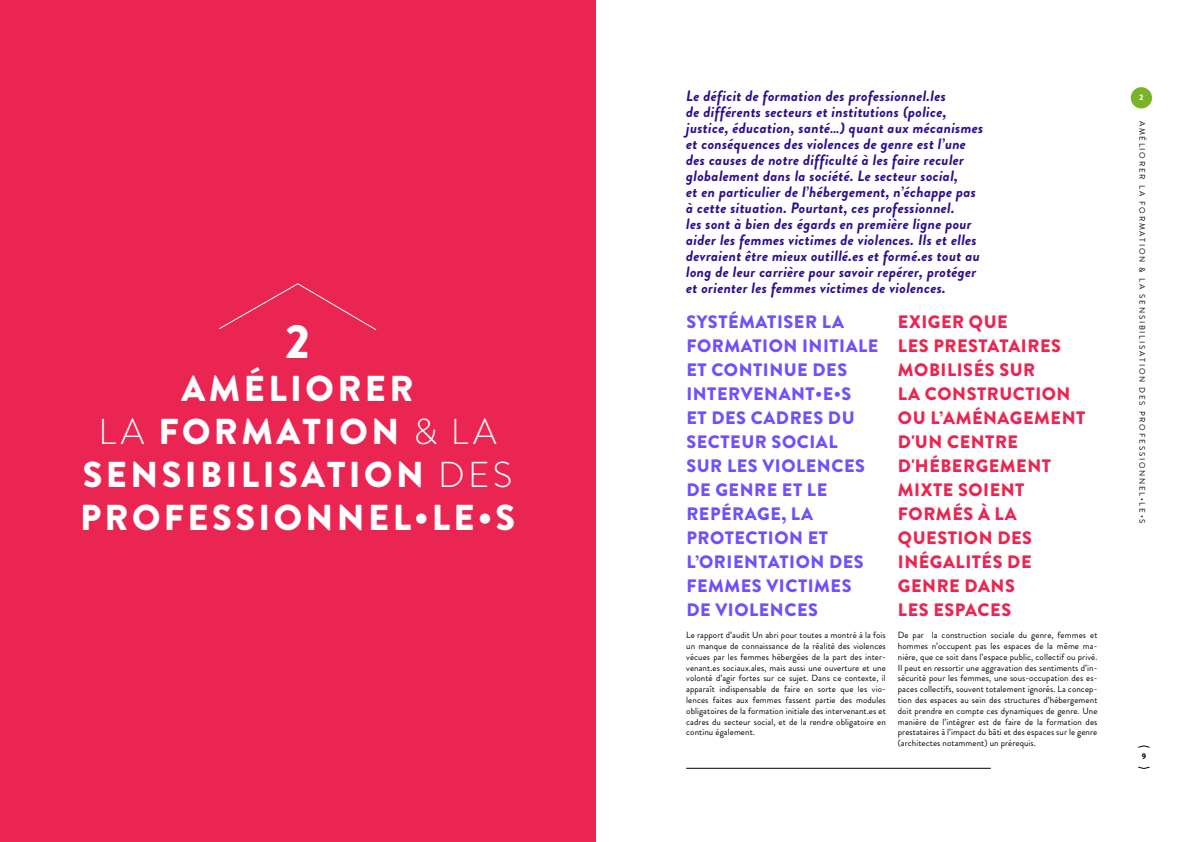
<style>
.page{position:relative;width:1191px;height:842px;background:#fff}
.page>*{position:absolute;margin:0;border:0;box-sizing:border-box;transform-origin:0 0}
.t1{font:900 48px "Brandon Grotesque";color:#fff}
.t2{font:900 36px/43.2px "Brandon Grotesque";letter-spacing:.095em;color:#fff;text-align:center}
.titre__h1{font:900 18px/24px "Brandon Grotesque";letter-spacing:.03em;color:#714ffc}
.titre__h1-2{font:900 18px/24px "Brandon Grotesque";letter-spacing:.03em;color:#eb2551}
.chapeau{font:italic 700 15px/16px "Brandon Grotesque";letter-spacing:.02em;color:#2e0e8a}
.texte_courant{font:9px/10.8px "Brandon Grotesque";letter-spacing:.01em;color:#000;text-align:justify}
.t3{font:8px "Brandon Grotesque";letter-spacing:.22em;color:#000}
.t4{font:900 8px "Brandon Grotesque";color:#fff}
.t5{font:900 8px "Brandon Grotesque";color:#000}
.s1{font-weight:300}
</style>
<div class="page">
<div style="left:1130px;top:87px;width:22px;height:21px;background:#78b428;border-radius:50%"></div>
<svg style="left:1138px;top:767px;width:11px;height:2px"></svg>
<hr style="left:686px;top:768px;width:304px;height:1px;background:#000">
<div style="left:0;top:0;width:595px;height:842px;background:#eb2551"></div>
<svg style="left:219px;top:283px;width:158px;height:48px"></svg>
<p class="t1" style="left:284px;top:307px;width:28px">2</p>
<p class="t2" style="left:80px;top:367px;width:437px">AMÉLIORER<br><span class="s1">LA</span> FORMATION <span class="s1">&amp; LA<br></span>SENSIBILISATION <span class="s1">DES<br></span>PROFESSIONNEL•LE•S</p>
<p class="chapeau" style="left:686px;top:88px;width:299px">Le déficit de formation des professionnel.les<br>de différents secteurs et institutions (police, justice, éducation, santé…) quant aux mécanismes et conséquences des violences de genre est l’une des causes de notre difficulté à les faire reculer globalement dans la société. Le secteur social,<br>et en particulier de l’hébergement, n’échappe pas à cette situation. Pourtant, ces professionnel.<br>les sont à bien des égards en première ligne pour aider les femmes victimes de violences. Ils et elles devraient être mieux outillé.es et formé.es tout au long de leur carrière pour savoir repérer, protéger et orienter les femmes victimes de violences.</p>
<p class="titre__h1" style="left:686px;top:310px;width:194px">SYSTÉMATISER LA<br>FORMATION INITIALE<br>ET CONTINUE DES<br>INTERVENANT•E•S<br>ET DES CADRES DU<br>SECTEUR SOCIAL<br>SUR LES VIOLENCES<br>DE GENRE ET LE<br>REPÉRAGE, LA<br>PROTECTION ET<br>L’ORIENTATION DES<br>FEMMES VICTIMES<br>DE VIOLENCES</p>
<p class="texte_courant" style="left:686px;top:630px;width:201px">Le rapport d’audit Un abri pour toutes a montré à la fois un manque de connaissance de la réalité des violences vécues par les femmes hébergées de la part des inter&shy;venant.es sociaux.ales, mais aussi une ouverture et une volonté d’agir fortes sur ce sujet. Dans ce contexte, il apparaît indispensable de faire en sorte que les vio&shy;lences faites aux femmes fassent partie des modules obligatoires de la formation initiale des intervenant.es et cadres du secteur social, et de la rendre obligatoire en continu également.</p>
<p class="titre__h1-2" style="left:898px;top:310px;width:189px">EXIGER QUE<br>LES PRESTATAIRES<br>MOBILISÉS SUR<br>LA CONSTRUCTION<br>OU L’AMÉNAGEMENT<br>D'UN CENTRE<br>D'HÉBERGEMENT<br>MIXTE SOIENT<br>FORMÉS À LA<br>QUESTION DES<br>INÉGALITÉS DE<br>GENRE DANS<br>LES ESPACES</p>
<p class="texte_courant" style="left:897px;top:630px;width:201px">De par la construction sociale du genre, femmes et hommes n’occupent pas les espaces de la même ma&shy;nière, que ce soit dans l’espace public, collectif ou privé.<br>Il peut en ressortir une aggravation des sentiments d’in&shy;sécurité pour les femmes, une sous-occupation des es&shy;paces collectifs, souvent totalement ignorés. La concep&shy;tion des espaces au sein des structures d’hébergement doit prendre en compte ces dynamiques de genre. Une manière de l’intégrer est de faire de la formation des prestataires à l’impact du bâti et des espaces sur le genre (architectes notamment) un prérequis.</p>
<p class="t4" style="left:1139px;top:92px;width:6px">2</p>
<p class="t3" style="left:1147px;top:121px;width:404px;rotate:90deg">AMÉLIORER LA FORMATION &amp; LA SENSIBILISATION DES PROFESSIONNEL•LE•S</p>
<p class="t5" style="left:1141px;top:751px;width:6px">9</p>
</div>
